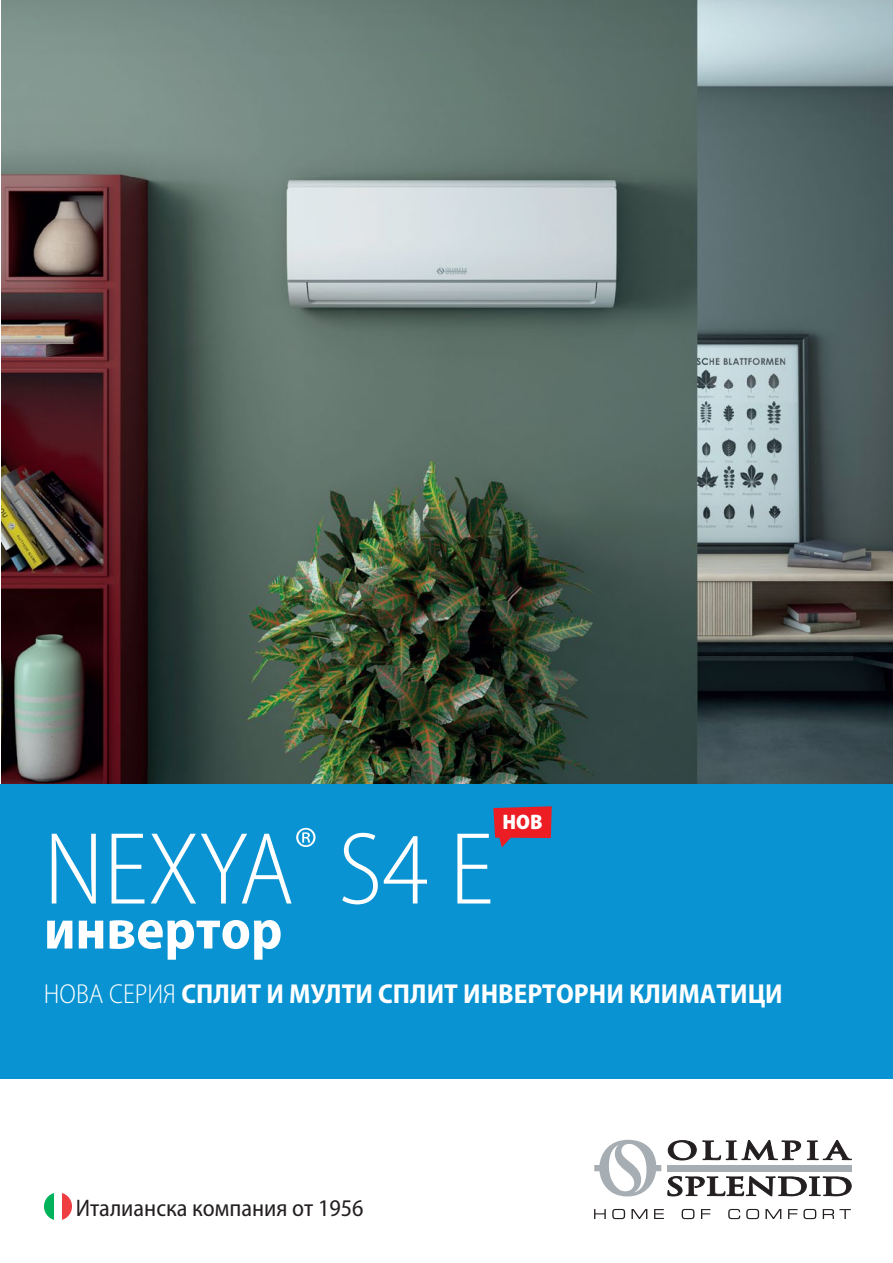
<style>
.page{position:relative;width:893px;height:1263px;background:#fff}
.page>*{position:absolute;margin:0;border:0;box-sizing:border-box;transform-origin:0 0}
.t1{font:300 semi-condensed 103.5px "Myriad Pro";color:#fff}
.t2{font:700 semi-condensed 57px "Myriad Pro";color:#fff}
.t3{font:700 semi-condensed 27.45px "Myriad Pro";color:#fff}
.t4{font:semi-condensed 24px "Myriad Pro";color:#231f20}
.t5{font:900 semi-condensed 21px "Myriad Pro";color:#fff}
.s1{font-weight:300}
</style>
<div class="page">
<img style="left:1px;top:0;width:892px;height:784px">
<div style="left:0;top:784px;width:893px;height:295px;background:#0993d2"></div>
<svg style="left:594px;top:1139px;width:258px;height:80px"></svg>
<svg style="left:44px;top:1193px;width:10px;height:27px"></svg>
<svg style="left:62px;top:1193px;width:10px;height:27px"></svg>
<svg style="left:493px;top:806px;width:59px;height:41px"></svg>
<h1 class="t1" style="left:44px;top:807px;width:451px">NEXYA<sup>®</sup> S4 E</h1>
<h2 class="t2" style="left:44px;top:893px;width:240px">инвертор</h2>
<p class="t5" style="left:502px;top:808px;width:42px">НОВ</p>
<p class="t3" style="left:44px;top:976px;width:740px"><span class="s1">НОВА СЕРИЯ</span> СПЛИТ И МУЛТИ СПЛИТ ИНВЕРТОРНИ КЛИМАТИЦИ</p>
<p class="t4" style="left:76px;top:1193px;width:289px">Италианска компания от 1956</p>
</div>
